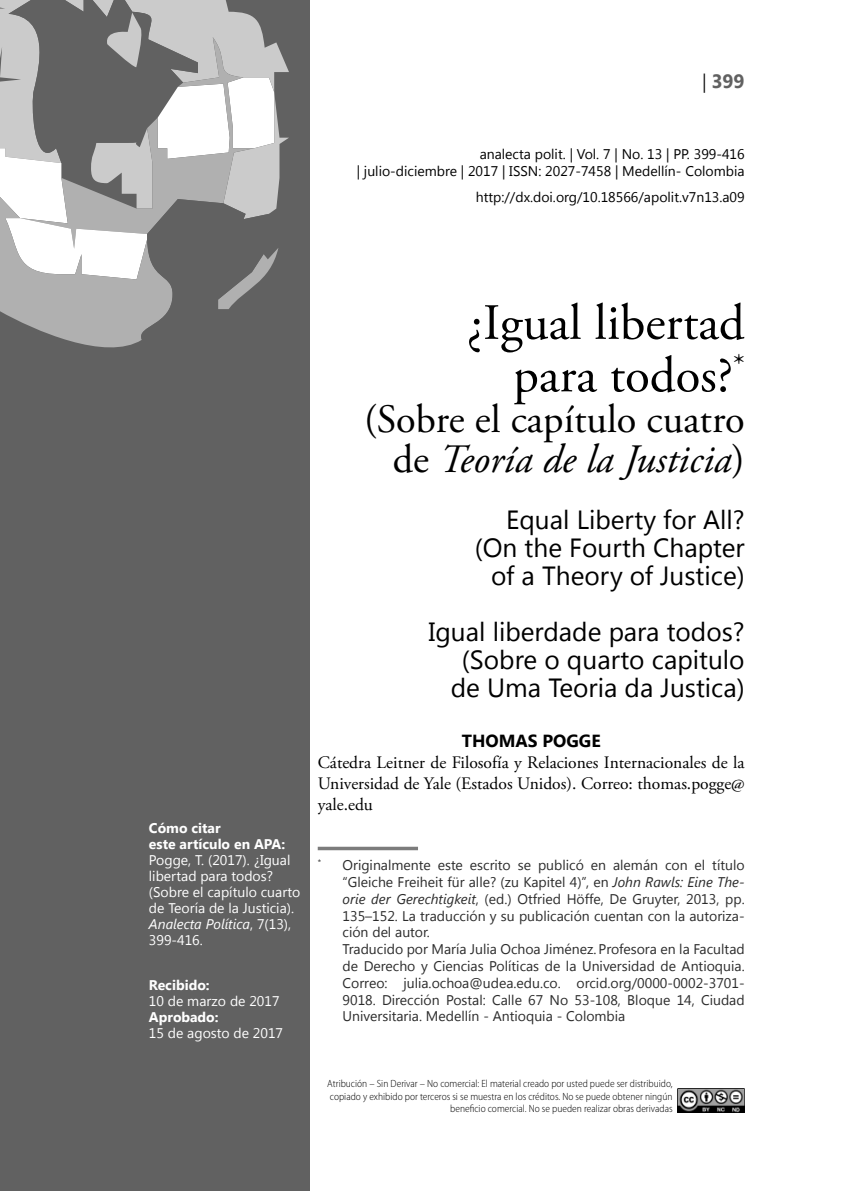
<style>
.page{position:relative;width:844px;height:1191px;background:#fff}
.page>*{position:absolute;margin:0;border:0;box-sizing:border-box;transform-origin:0 0}
.t1{font:50.75px/52.5px "Adobe Garamond Pro";color:#000;text-align:right}
.t2{font:40.25px/40.2px "Adobe Garamond Pro";color:#000;text-align:right}
.t3{font:26.25px/28px "Segoe UI";color:#000;text-align:right}
.t4{font:700 19.25px "Segoe UI";color:#616161}
.t5{font:17.5px/21px "Adobe Garamond Pro";color:#000;text-align:justify}
.t6{font:700 17.5px "Segoe UI";color:#000}
.t7{font:14px/16.8px "Segoe UI";color:#2b2b2b}
.t8{font:14px/16.1px "Segoe UI";color:#fff}
.t9{font:14px/16.8px "Segoe UI";color:#000;text-align:right}
.t10{font:700 14px/16.1px "Segoe UI";color:#fff}
.t11{font:300 semi-condensed 10.5px/12.6px "Myriad Pro";color:#000;text-align:right}
.s1{font-family:"Adobe Garamond Pro";font-weight:400;color:#000}
.s2{font-style:italic}
</style>
<div class="page">
<div style="left:0;top:0;width:309px;height:1191px;background:#616161"></div>
<img style="left:677px;top:1088px;width:67px;height:24px">
<svg style="left:0;top:0;width:289px;height:348px"></svg>
<svg style="left:317px;top:846px;width:101px;height:4px"></svg>
<h3 class="t4" style="left:701px;top:68px;width:44px"><span class="s1">|</span> 399</h3>
<p class="t9" style="left:356px;top:145px;width:389px">analecta polit. | Vol. 7 | No. 13 | PP. 399-416<br>| julio-diciembre | 2017 | ISSN: 2027-7458 | Medellín- Colombia</p>
<p class="t9" style="left:475px;top:188px;width:270px">http://dx.doi.org/10.18566/apolit.v7n13.a09</p>
<p class="t10" style="left:149px;top:819px;width:138px">Cómo citar<br>este artículo en APA:</p>
<p class="t8" style="left:149px;top:851px;width:153px">Pogge, T. (2017). ¿Igual libertad para todos? (Sobre el capítulo cuarto de Teoría de la Justicia).<br><span class="s2">Analecta Política</span>, 7(13),<br>399-416.</p>
<p class="t10" style="left:149px;top:975px;width:62px">Recibido:</p>
<p class="t8" style="left:149px;top:992px;width:132px">10 de marzo de 2017</p>
<p class="t10" style="left:149px;top:1008px;width:71px">Aprobado:</p>
<p class="t8" style="left:149px;top:1024px;width:136px">15 de agosto de 2017</p>
<h1 class="t1" style="left:466px;top:298px;width:279px">¿Igual libertad para todos?<sup>*</sup></h1>
<h2 class="t2" style="left:364px;top:400px;width:382px">(Sobre el capítulo cuatro de <span class="s2">Teoría de la Justicia</span>)</h2>
<h3 class="t3" style="left:474px;top:504px;width:271px">Equal Liberty for All? (On the Fourth Chapter of a Theory of Justice)</h3>
<h3 class="t3" style="left:428px;top:616px;width:318px">Igual liberdade para todos? (Sobre o quarto capitulo de Uma Teoria da Justica)</h3>
<p class="t6" style="left:461px;top:728px;width:140px">THOMAS POGGE</p>
<p class="t5" style="left:317px;top:752px;width:428px">Cátedra Leitner de Filosofía y Relaciones Internacionales de la Universidad de Yale (Estados Unidos). Correo: thomas.pogge@ yale.edu</p>
<p class="t7" style="left:342px;top:856px;width:403px;text-indent:-25px"><sup>*</sup> Originalmente este escrito se publicó en alemán con el título “Gleiche Freiheit für alle? (zu Kapitel 4)”, en <span class="s2">John Rawls: Eine The&shy;orie der Gerechtigkeit</span>, (ed.) Otfried Höffe, De Gruyter, 2013, pp.<br>135–152. La traducción y su publicación cuentan con la autoriza&shy;ción del autor.<br>Traducido por María Julia Ochoa Jiménez. Profesora en la Facultad de Derecho y Ciencias Políticas de la Universidad de Antioquia.<br>Correo: julia.ochoa@udea.edu.co. orcid.org/0000-0002-3701- 9018. Dirección Postal: Calle 67 No 53-108, Bloque 14, Ciudad Universitaria. Medellín - Antioquia - Colombia</p>
<p class="t11" style="left:327px;top:1077px;width:347px">Atribución – Sin Derivar – No comercial: El material creado por usted puede ser distribuido, copiado y exhibido por terceros si se muestra en los créditos. No se puede obtener ningún beneficio comercial. No se pueden realizar obras derivadas</p>
</div>
